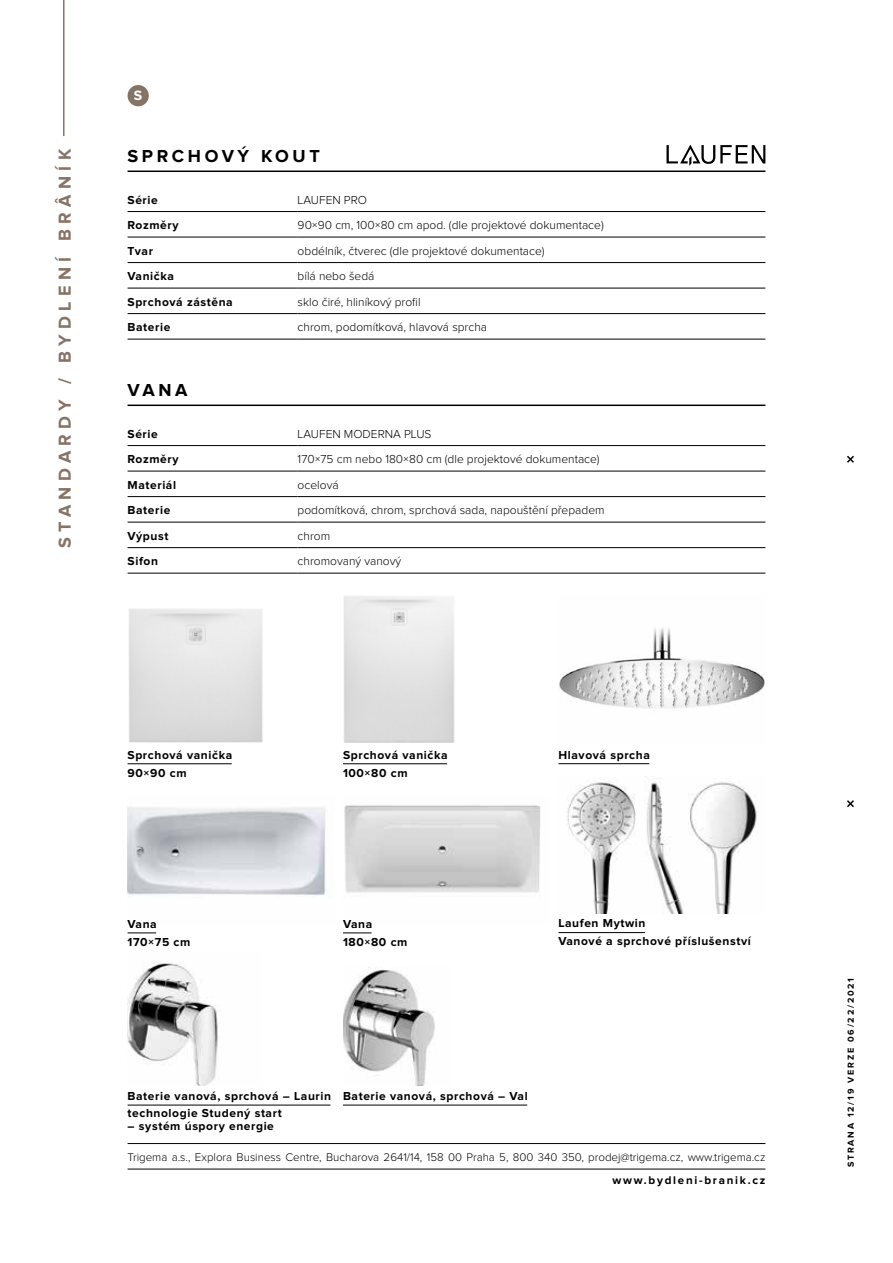
<style>
.page{position:relative;width:893px;height:1263px;background:#fff}
.page>*{position:absolute;margin:0;border:0;box-sizing:border-box;transform-origin:0 0}
.t1{font:700 18px "Proxima Nova";letter-spacing:.3em;color:#857465}
.t2{font:700 18px "Proxima Nova";letter-spacing:.2em;color:#000}
.t3{font:700 14.1px "Proxima Nova";color:#fff}
.t4{font:300 12px "Proxima Nova";color:#000}
.t5{font:700 12px/18px "Proxima Nova";letter-spacing:.05em;color:#000}
.t6{font:300 11.55px "Proxima Nova";color:#000}
.t7{font:700 11.55px "Proxima Nova";letter-spacing:.15em;color:#000}
.t8{font:700 9px "Proxima Nova";letter-spacing:.2em;color:#000}
</style>
<div class="page">
<hr style="left:63px;top:0;width:2px;height:136px;background:#857465">
<div style="left:128px;top:85px;width:21px;height:21px;background:#857465;border-radius:50%"></div>
<hr style="left:128px;top:1143px;width:637px;height:1px;background:#000">
<hr style="left:128px;top:1169px;width:637px;height:1px;background:#000">
<svg style="left:847px;top:455px;width:7px;height:8px"></svg>
<svg style="left:847px;top:800px;width:7px;height:8px"></svg>
<hr style="left:128px;top:171px;width:637px;height:1px;background:#000">
<hr style="left:128px;top:405px;width:637px;height:1px;background:#000">
<hr style="left:128px;top:211px;width:170px;height:1px;background:#000">
<hr style="left:298px;top:211px;width:467px;height:1px;background:#000">
<hr style="left:128px;top:237px;width:170px;height:1px;background:#000">
<hr style="left:298px;top:237px;width:467px;height:1px;background:#000">
<hr style="left:128px;top:262px;width:170px;height:1px;background:#000">
<hr style="left:298px;top:262px;width:467px;height:1px;background:#000">
<hr style="left:128px;top:288px;width:170px;height:1px;background:#000">
<hr style="left:298px;top:288px;width:467px;height:1px;background:#000">
<hr style="left:128px;top:313px;width:170px;height:1px;background:#000">
<hr style="left:298px;top:313px;width:467px;height:1px;background:#000">
<hr style="left:128px;top:339px;width:170px;height:1px;background:#000">
<hr style="left:298px;top:339px;width:467px;height:1px;background:#000">
<hr style="left:128px;top:445px;width:170px;height:1px;background:#000">
<hr style="left:298px;top:445px;width:467px;height:1px;background:#000">
<hr style="left:128px;top:471px;width:170px;height:1px;background:#000">
<hr style="left:298px;top:471px;width:467px;height:1px;background:#000">
<hr style="left:128px;top:496px;width:170px;height:1px;background:#000">
<hr style="left:298px;top:496px;width:467px;height:1px;background:#000">
<hr style="left:128px;top:522px;width:170px;height:1px;background:#000">
<hr style="left:298px;top:522px;width:467px;height:1px;background:#000">
<hr style="left:128px;top:547px;width:170px;height:1px;background:#000">
<hr style="left:298px;top:547px;width:467px;height:1px;background:#000">
<hr style="left:128px;top:573px;width:170px;height:1px;background:#000">
<hr style="left:298px;top:573px;width:467px;height:1px;background:#000">
<svg style="left:666px;top:145px;width:99px;height:21px"></svg>
<img style="left:129px;top:609px;width:134px;height:134px">
<hr style="left:128px;top:763px;width:104px;height:1px;background:#000">
<img style="left:344px;top:596px;width:111px;height:147px">
<hr style="left:343px;top:763px;width:104px;height:1px;background:#000">
<img style="left:559px;top:627px;width:206px;height:82px">
<hr style="left:558px;top:763px;width:91px;height:1px;background:#000">
<img style="left:128px;top:807px;width:198px;height:88px">
<svg style="left:128px;top:932px;width:28px;height:1px"></svg>
<img style="left:344px;top:805px;width:196px;height:88px">
<svg style="left:343px;top:932px;width:29px;height:1px"></svg>
<img style="left:567px;top:776px;width:190px;height:137px">
<hr style="left:558px;top:932px;width:87px;height:1px;background:#000">
<img style="left:128px;top:963px;width:90px;height:122px">
<hr style="left:128px;top:1105px;width:202px;height:1px;background:#000">
<img style="left:343px;top:967px;width:92px;height:118px">
<hr style="left:343px;top:1105px;width:184px;height:1px;background:#000">
<h1 class="t1" style="left:57px;top:548px;width:401px;rotate:-90deg">STANDARDY / BYDLENÍ BRÂNÍK</h1>
<p class="t3" style="left:134px;top:89px;width:10px">S</p>
<h1 class="t2" style="left:128px;top:148px;width:194px">SPRCHOVÝ KOUT</h1>
<p class="t5" style="left:128px;top:191px;width:32px">Série</p>
<p class="t4" style="left:298px;top:194px;width:71px">LAUFEN PRO</p>
<p class="t5" style="left:128px;top:217px;width:52px">Rozměry</p>
<p class="t4" style="left:298px;top:220px;width:308px">90×90 cm, 100×80 cm apod. (dle projektové dokumentace)</p>
<p class="t5" style="left:128px;top:242px;width:27px">Tvar</p>
<p class="t4" style="left:298px;top:245px;width:249px">obdélník, čtverec (dle projektové dokumentace)</p>
<p class="t5" style="left:128px;top:268px;width:48px">Vanička</p>
<p class="t4" style="left:298px;top:271px;width:78px">bílá nebo šedá</p>
<p class="t5" style="left:128px;top:293px;width:107px">Sprchová zástěna</p>
<p class="t4" style="left:298px;top:296px;width:124px">sklo čiré, hliníkový profil</p>
<p class="t5" style="left:128px;top:319px;width:44px">Baterie</p>
<p class="t4" style="left:298px;top:322px;width:191px">chrom, podomítková, hlavová sprcha</p>
<h1 class="t2" style="left:128px;top:382px;width:62px">VANA</h1>
<p class="t5" style="left:128px;top:425px;width:32px">Série</p>
<p class="t4" style="left:298px;top:428px;width:135px">LAUFEN MODERNA PLUS</p>
<p class="t5" style="left:128px;top:451px;width:52px">Rozměry</p>
<p class="t4" style="left:298px;top:454px;width:304px">170×75 cm nebo 180×80 cm (dle projektové dokumentace)</p>
<p class="t5" style="left:128px;top:476px;width:50px">Materiál</p>
<p class="t4" style="left:298px;top:479px;width:43px">ocelová</p>
<p class="t5" style="left:128px;top:502px;width:44px">Baterie</p>
<p class="t4" style="left:298px;top:505px;width:308px">podomítková, chrom, sprchová sada, napouštění přepadem</p>
<p class="t5" style="left:128px;top:527px;width:42px">Výpust</p>
<p class="t4" style="left:298px;top:530px;width:34px">chrom</p>
<p class="t5" style="left:128px;top:553px;width:32px">Sifon</p>
<p class="t4" style="left:298px;top:556px;width:105px">chromovaný vanový</p>
<p class="t5" style="left:128px;top:746px;width:106px">Sprchová vanička<br>90×90 cm</p>
<p class="t5" style="left:343px;top:746px;width:106px">Sprchová vanička<br>100×80 cm</p>
<p class="t5" style="left:558px;top:746px;width:93px">Hlavová sprcha</p>
<p class="t5" style="left:128px;top:916px;width:64px">Vana<br>170×75 cm</p>
<p class="t5" style="left:343px;top:916px;width:66px">Vana<br>180×80 cm</p>
<p class="t5" style="left:558px;top:915px;width:194px">Laufen Mytwin<br>Vanové a sprchové příslušenství</p>
<p class="t5" style="left:128px;top:1088px;width:205px;line-height:16.5px">Baterie vanová, sprchová – Laurin technologie Studený start</p>
<p class="t5" style="left:128px;top:1118px;width:148px">– systém úspory energie</p>
<p class="t5" style="left:343px;top:1088px;width:186px">Baterie vanová, sprchová – Val</p>
<p class="t6" style="left:128px;top:1152px;width:639px">Trigema a.s., Explora Business Centre, Bucharova 2641/14, 158 00 Praha 5, 800 340 350, prodej@trigema.cz, www.trigema.cz</p>
<p class="t7" style="left:612px;top:1175px;width:154px">www.bydleni-branik.cz</p>
<p class="t8" style="left:847px;top:1167px;width:191px;rotate:-90deg">STRANA 12/19 VERZE 06/22/2021</p>
</div>
